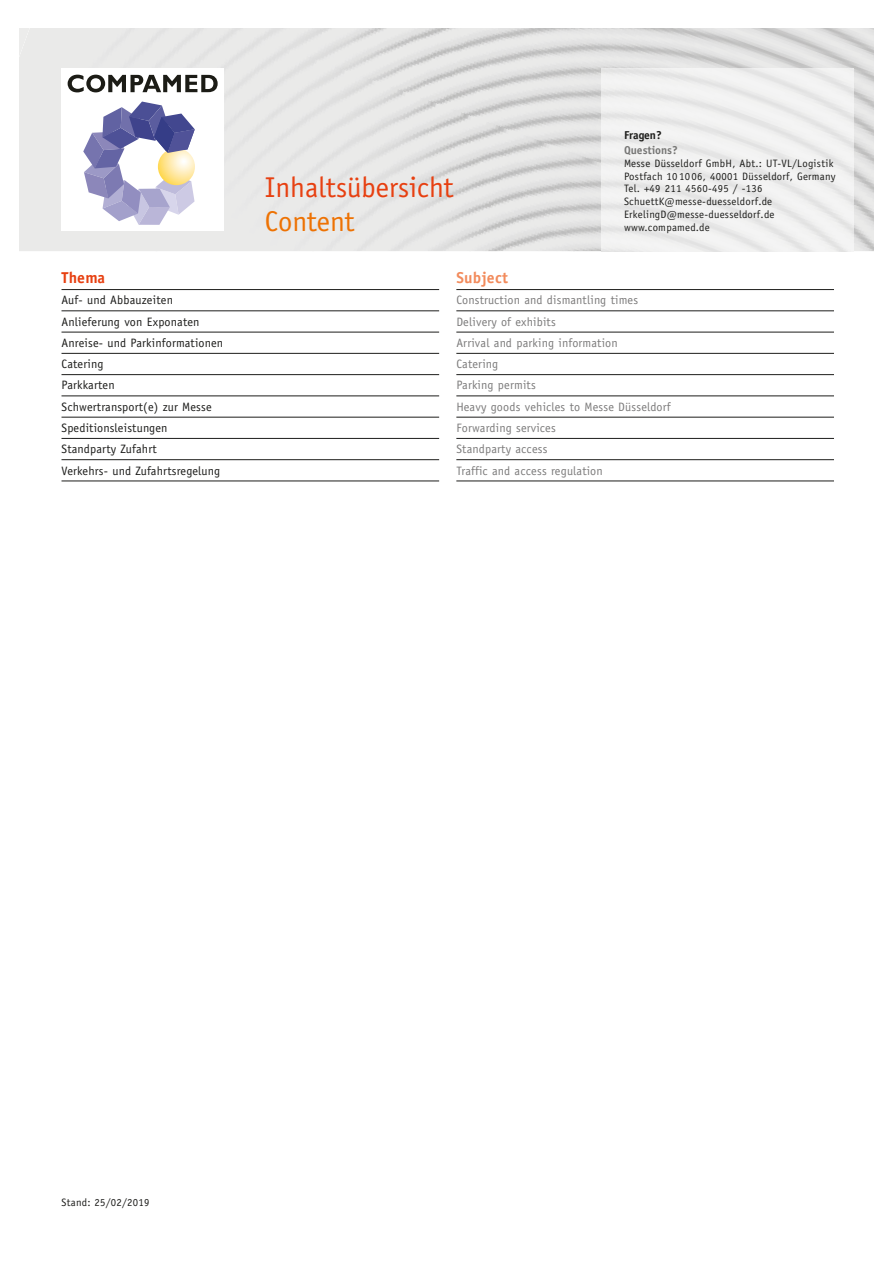
<style>
.page{position:relative;width:893px;height:1263px;background:#fff}
.page>*{position:absolute;margin:0;border:0;box-sizing:border-box;transform-origin:0 0}
.t1{font:28.65px "Officina Sans";color:#e74011}
.t2{font:28.65px "Officina Sans";color:#ee7203}
.t3{font:700 15.75px "Officina Sans";letter-spacing:.015em;color:#f28b5c}
.t4{font:700 15.75px "Officina Sans";letter-spacing:.01em;color:#e74011}
.t5{font:12.15px/21.3px "Officina Sans";letter-spacing:.015em;color:#7c7b7b}
.t6{font:12.15px/21.3px "Officina Sans";letter-spacing:.015em;color:#1d1d1b}
.t7{font:700 11.4px "Officina Sans";color:#777776}
.t8{font:700 11.4px "Officina Sans";color:#1d1d1b}
.t9{font:10.8px/12.9px "Officina Sans";letter-spacing:.025em;color:#1d1d1b}
</style>
<div class="page">
<div style="left:154px;top:30px;width:210px;height:221px;background:#eaeae9"></div>
<img style="left:364px;top:28px;width:237px;height:93px">
<img style="left:309px;top:81px;width:205px;height:170px">
<img style="left:502px;top:28px;width:141px;height:88px">
<img style="left:469px;top:131px;width:132px;height:120px">
<img style="left:643px;top:28px;width:230px;height:74px">
<img style="left:573px;top:172px;width:28px;height:79px">
<img style="left:782px;top:28px;width:91px;height:33px">
<img style="left:853px;top:102px;width:20px;height:102px">
<img style="left:853px;top:204px;width:20px;height:47px">
<img style="left:601px;top:69px;width:252px;height:182px">
<div style="left:61px;top:69px;width:163px;height:162px;background:#fff"></div>
<svg style="left:83px;top:102px;width:112px;height:123px"></svg>
<svg style="left:68px;top:75px;width:150px;height:17px"></svg>
<hr style="left:61px;top:289px;width:378px;height:1px;background:#1d1d1b">
<hr style="left:61px;top:310px;width:378px;height:1px;background:#1d1d1b">
<hr style="left:61px;top:332px;width:378px;height:1px;background:#1d1d1b">
<hr style="left:61px;top:353px;width:378px;height:1px;background:#1d1d1b">
<hr style="left:61px;top:374px;width:378px;height:1px;background:#1d1d1b">
<hr style="left:61px;top:396px;width:378px;height:1px;background:#1d1d1b">
<hr style="left:61px;top:417px;width:378px;height:1px;background:#1d1d1b">
<hr style="left:61px;top:438px;width:378px;height:1px;background:#1d1d1b">
<hr style="left:61px;top:459px;width:378px;height:1px;background:#1d1d1b">
<hr style="left:61px;top:481px;width:378px;height:1px;background:#1d1d1b">
<hr style="left:456px;top:289px;width:378px;height:1px;background:#1d1d1b">
<hr style="left:456px;top:310px;width:378px;height:1px;background:#1d1d1b">
<hr style="left:456px;top:332px;width:378px;height:1px;background:#1d1d1b">
<hr style="left:456px;top:353px;width:378px;height:1px;background:#1d1d1b">
<hr style="left:456px;top:374px;width:378px;height:1px;background:#1d1d1b">
<hr style="left:456px;top:396px;width:378px;height:1px;background:#1d1d1b">
<hr style="left:456px;top:417px;width:378px;height:1px;background:#1d1d1b">
<hr style="left:456px;top:438px;width:378px;height:1px;background:#1d1d1b">
<hr style="left:456px;top:459px;width:378px;height:1px;background:#1d1d1b">
<hr style="left:456px;top:481px;width:378px;height:1px;background:#1d1d1b">
<p class="t4" style="left:61px;top:272px;width:45px">Thema</p>
<p class="t6" style="left:61px;top:291px;width:163px">Auf- und Abbauzeiten<br>Anlieferung von Exponaten<br>Anreise- und Parkinformationen<br>Catering<br>Parkkarten<br>Schwertransport(e) zur Messe<br>Speditionsleistungen<br>Standparty Zufahrt<br>Verkehrs- und Zufahrtsregelung</p>
<h1 class="t1" style="left:265px;top:176px;width:190px">Inhaltsübersicht</h1>
<h1 class="t2" style="left:265px;top:210px;width:91px">Content</h1>
<p class="t8" style="left:624px;top:131px;width:39px">Fragen?</p>
<p class="t7" style="left:624px;top:146px;width:55px">Questions?</p>
<p class="t9" style="left:624px;top:157px;width:213px">Messe Düsseldorf GmbH, Abt.: UT-VL/Logistik Postfach 1010 06, 40001 Düsseldorf, Germany Tel. +49 211 4560-495 / -136<br>SchuettK@messe-duesseldorf.de ErkelingD@messe-duesseldorf.de www.compamed.de</p>
<p class="t3" style="left:456px;top:272px;width:53px">Subject</p>
<p class="t5" style="left:456px;top:291px;width:216px">Construction and dismantling times<br>Delivery of exhibits<br>Arrival and parking information<br>Catering<br>Parking permits<br>Heavy goods vehicles to Messe Düsseldorf<br>Forwarding services<br>Standparty access<br>Traffic and access regulation</p>
<p class="t9" style="left:62px;top:1197px;width:90px">Stand: 25/02/2019</p>
</div>
